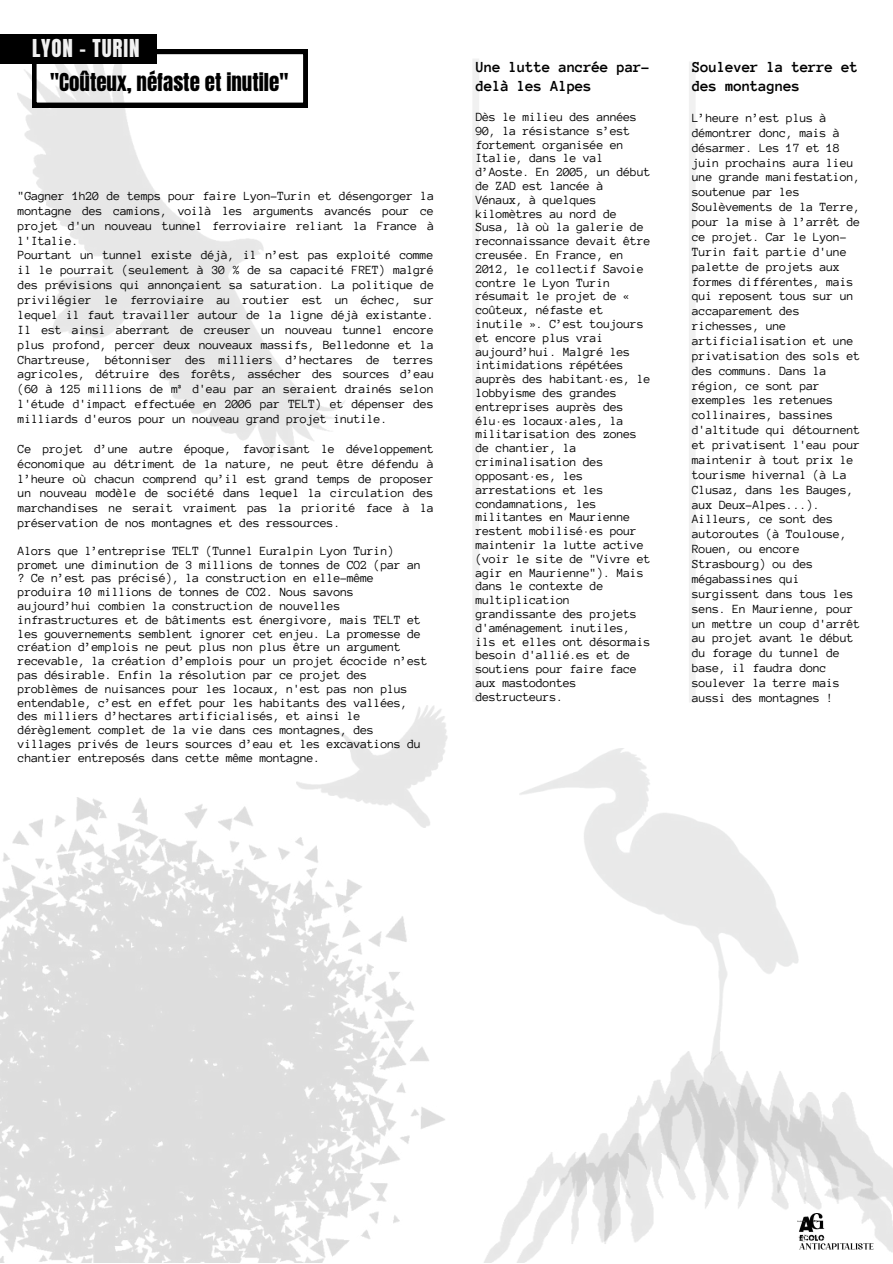
<style>
.page{position:relative;width:893px;height:1264px;background:#fff}
.page>*{position:absolute;margin:0;border:0;box-sizing:border-box;transform-origin:0 0}
.t1{font:21px "Anton";color:#000}
.t2{font:21px "Anton";letter-spacing:.04em;color:#f1f1f1}
.t3{font:700 15.75px/19px "Anonymous Pro";letter-spacing:-.02em;color:#000}
.t4{font:12.75px/14.9px "Anonymous Pro";letter-spacing:-.02em;color:#000}
</style>
<div class="page">
<img style="left:18px;top:37px;width:327px;height:420px">
<div style="left:472px;top:59px;width:7px;height:642px;background:#f1f1f1"></div>
<div style="left:688px;top:61px;width:7px;height:641px;background:#f1f1f1"></div>
<svg style="left:32px;top:50px;width:275px;height:57px"></svg>
<div style="left:0;top:34px;width:156px;height:29px;background:#000"></div>
<img style="left:297px;top:705px;width:150px;height:92px">
<img style="left:497px;top:1063px;width:395px;height:199px">
<img style="left:0;top:797px;width:445px;height:465px">
<img style="left:520px;top:748px;width:278px;height:315px">
<img style="left:797px;top:1213px;width:78px;height:38px">
<h1 class="t2" style="left:32px;top:33px;width:109px">LYON - TURIN</h1>
<h1 class="t1" style="left:50px;top:67px;width:240px">"Coûteux, néfaste et inutile"</h1>
<p class="t4" style="left:18px;top:188px;width:418px">"Gagner 1h20 de temps pour faire Lyon-Turin et désengorger la montagne des camions, voilà les arguments avancés pour ce projet d'un nouveau tunnel ferroviaire reliant la France à l'Italie.<br>Pourtant un tunnel existe déjà, il n’est pas exploité comme il le pourrait (seulement à 30 % de sa capacité FRET) malgré des prévisions qui annonçaient sa saturation. La politique de privilégier le ferroviaire au routier est un échec, sur lequel il faut travailler autour de la ligne déjà existante.<br>Il est ainsi aberrant de creuser un nouveau tunnel encore plus profond, percer deux nouveaux massifs, Belledonne et la Chartreuse, bétonniser des milliers d’hectares de terres agricoles, détruire des forêts, assécher des sources d’eau (60 à 125 millions de m³ d'eau par an seraient drainés selon l'étude d'impact effectuée en 2006 par TELT) et dépenser des milliards d'euros pour un nouveau grand projet inutile.</p>
<p class="t4" style="left:18px;top:441px;width:417px;text-align:justify">Ce projet d’une autre époque, favorisant le développement économique au détriment de la nature, ne peut être défendu à l’heure où chacun comprend qu’il est grand temps de proposer un nouveau modèle de société dans lequel la circulation des marchandises ne serait vraiment pas la priorité face à la préservation de nos montagnes et des ressources.</p>
<p class="t4" style="left:18px;top:544px;width:411px;line-height:13.8px">Alors que l’entreprise TELT (Tunnel Euralpin Lyon Turin) promet une diminution de 3 millions de tonnes de CO2 (par an ? Ce n’est pas précisé), la construction en elle-même produira 10 millions de tonnes de CO2. Nous savons aujourd’hui combien la construction de nouvelles infrastructures et de bâtiments est énergivore, mais TELT et les gouvernements semblent ignorer cet enjeu. La promesse de création d’emplois ne peut plus non plus être un argument recevable, la création d’emplois pour un projet écocide n’est pas désirable. Enfin la résolution par ce projet des problèmes de nuisances pour les locaux, n'est pas non plus entendable, c’est en effet pour les habitants des vallées, des milliers d’hectares artificialisés, et ainsi le dérèglement complet de la vie dans ces montagnes, des villages privés de leurs sources d’eau et les excavations du chantier entreposés dans cette même montagne.</p>
<p class="t3" style="left:476px;top:57px;width:176px">Une lutte ancrée par&shy;delà les Alpes</p>
<p class="t4" style="left:476px;top:110px;width:176px;line-height:13.8px">Dès le milieu des années<br>90, la résistance s’est fortement organisée en<br>Italie, dans le val d’Aoste. En 2005, un début de ZAD est lancée à<br>Vénaux, à quelques kilomètres au nord de<br>Susa, là où la galerie de reconnaissance devait être creusée. En France, en<br>2012, le collectif Savoie contre le Lyon Turin résumait le projet de « coûteux, néfaste et inutile ». C’est toujours et encore plus vrai aujourd’hui. Malgré les intimidations répétées auprès des habitant·es, le lobbyisme des grandes entreprises auprès des élu·es locaux·ales, la militarisation des zones de chantier, la criminalisation des opposant·es, les arrestations et les condamnations, les militantes en Maurienne restent mobilisé·es pour maintenir la lutte active (voir le site de "Vivre et agir en Maurienne"). Mais dans le contexte de multiplication grandissante des projets d'aménagement inutiles, ils et elles ont désormais besoin d'allié.es et de soutiens pour faire face aux mastodontes destructeurs.</p>
<p class="t3" style="left:692px;top:57px;width:167px">Soulever la terre et des montagnes</p>
<p class="t4" style="left:692px;top:110px;width:170px">L’heure n’est plus à démontrer donc, mais à désarmer. Les 17 et 18 juin prochains aura lieu une grande manifestation, soutenue par les<br>Soulèvements de la Terre, pour la mise à l’arrêt de ce projet. Car le Lyon-<br>Turin fait partie d'une palette de projets aux formes différentes, mais qui reposent tous sur un accaparement des richesses, une artificialisation et une privatisation des sols et des communs. Dans la région, ce sont par exemples les retenues collinaires, bassines d'altitude qui détournent et privatisent l'eau pour maintenir à tout prix le tourisme hivernal (à La<br>Clusaz, dans les Bauges, aux Deux-Alpes...).<br>Ailleurs, ce sont des autoroutes (à Toulouse,<br>Rouen, ou encore<br>Strasbourg) ou des mégabassines qui surgissent dans tous les sens. En Maurienne, pour un mettre un coup d'arrêt au projet avant le début du forage du tunnel de base, il faudra donc soulever la terre mais aussi des montagnes !</p>
</div>
